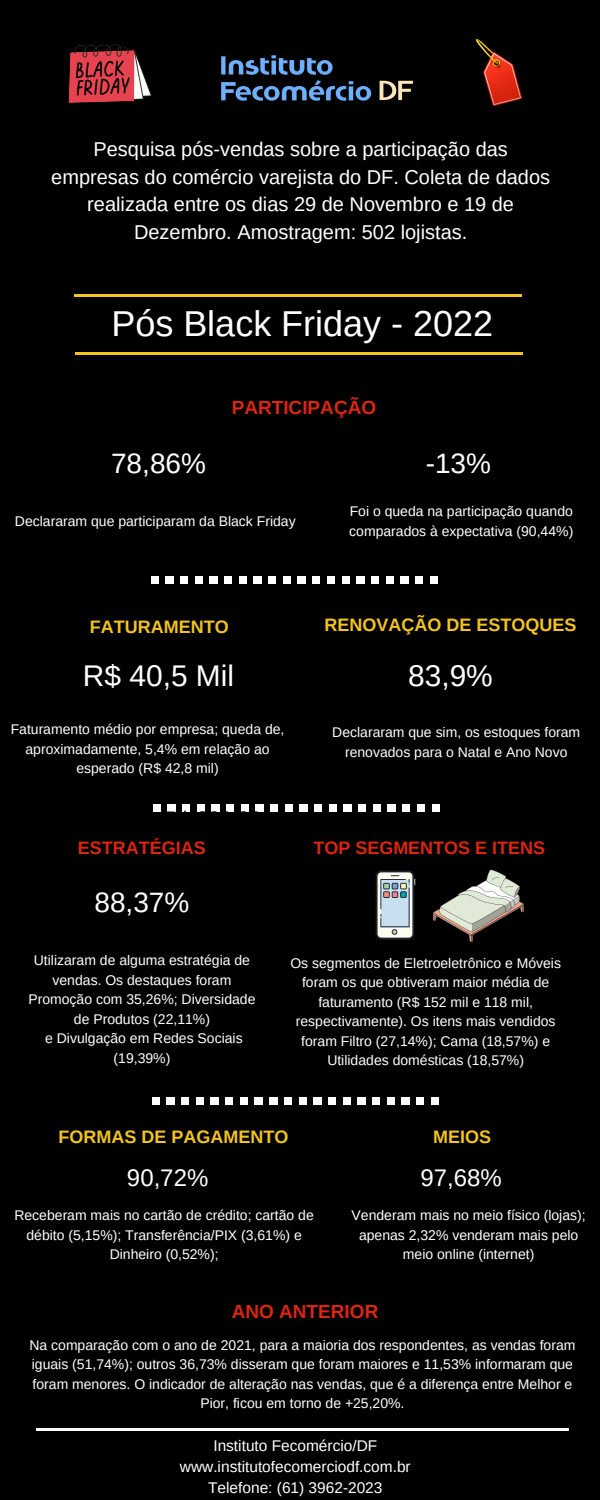
<style>
.page{position:relative;width:600px;height:1500px;background:#000}
.page>*{position:absolute;margin:0;border:0;box-sizing:border-box;transform-origin:0 0}
.t1{font:36px "Arimo";color:#fff}
.t2{font:29.9px "Arimo";color:#fff}
.t3{font:28px "Arimo";color:#fff}
.t4{font:24px "Arimo";color:#fff}
.t5{font:20px/27.8px "Arimo";color:#fff;text-align:center}
.t6{font:700 19px "Arimo";color:#dc2610}
.t7{font:700 18px "Arimo";color:#f3c420}
.t8{font:700 18px "Arimo";color:#dc2610}
.t9{font:15.5px "Arimo";color:#fff}
.t10{font:14px/19.5px "Arimo";color:#fff;text-align:center}
</style>
<div class="page">
<hr style="left:76px;top:353px;width:447px;height:2px;background:#f3c31e">
<hr style="left:75px;top:294px;width:447px;height:2px;background:#f3c420">
<div style="left:432px;top:804px;width:7px;height:7px;background:#fff"></div>
<div style="left:417px;top:804px;width:8px;height:7px;background:#fff"></div>
<div style="left:403px;top:804px;width:7px;height:7px;background:#fff"></div>
<div style="left:373px;top:804px;width:8px;height:7px;background:#fff"></div>
<div style="left:359px;top:804px;width:7px;height:7px;background:#fff"></div>
<div style="left:388px;top:804px;width:7px;height:7px;background:#fff"></div>
<div style="left:344px;top:804px;width:7px;height:7px;background:#fff"></div>
<div style="left:182px;top:804px;width:8px;height:7px;background:#fff"></div>
<div style="left:197px;top:804px;width:7px;height:7px;background:#fff"></div>
<div style="left:212px;top:804px;width:7px;height:7px;background:#fff"></div>
<div style="left:168px;top:804px;width:7px;height:7px;background:#fff"></div>
<div style="left:153px;top:804px;width:7px;height:7px;background:#fff"></div>
<div style="left:241px;top:804px;width:7px;height:7px;background:#fff"></div>
<div style="left:285px;top:804px;width:8px;height:7px;background:#fff"></div>
<div style="left:300px;top:804px;width:7px;height:7px;background:#fff"></div>
<div style="left:315px;top:804px;width:7px;height:7px;background:#fff"></div>
<div style="left:256px;top:804px;width:7px;height:7px;background:#fff"></div>
<div style="left:329px;top:804px;width:8px;height:7px;background:#fff"></div>
<div style="left:270px;top:804px;width:8px;height:7px;background:#fff"></div>
<div style="left:226px;top:804px;width:8px;height:7px;background:#fff"></div>
<div style="left:431px;top:1097px;width:8px;height:7px;background:#fff"></div>
<div style="left:417px;top:1097px;width:7px;height:7px;background:#fff"></div>
<div style="left:402px;top:1097px;width:7px;height:7px;background:#fff"></div>
<div style="left:372px;top:1097px;width:8px;height:7px;background:#fff"></div>
<div style="left:358px;top:1097px;width:7px;height:7px;background:#fff"></div>
<div style="left:387px;top:1097px;width:7px;height:7px;background:#fff"></div>
<div style="left:343px;top:1097px;width:7px;height:7px;background:#fff"></div>
<div style="left:182px;top:1097px;width:7px;height:7px;background:#fff"></div>
<div style="left:196px;top:1097px;width:8px;height:7px;background:#fff"></div>
<div style="left:211px;top:1097px;width:7px;height:7px;background:#fff"></div>
<div style="left:167px;top:1097px;width:7px;height:7px;background:#fff"></div>
<div style="left:152px;top:1097px;width:8px;height:7px;background:#fff"></div>
<div style="left:240px;top:1097px;width:8px;height:7px;background:#fff"></div>
<div style="left:284px;top:1097px;width:8px;height:7px;background:#fff"></div>
<div style="left:299px;top:1097px;width:7px;height:7px;background:#fff"></div>
<div style="left:314px;top:1097px;width:7px;height:7px;background:#fff"></div>
<div style="left:255px;top:1097px;width:7px;height:7px;background:#fff"></div>
<div style="left:328px;top:1097px;width:8px;height:7px;background:#fff"></div>
<div style="left:270px;top:1097px;width:7px;height:7px;background:#fff"></div>
<div style="left:226px;top:1097px;width:7px;height:7px;background:#fff"></div>
<img style="left:221px;top:55px;width:192px;height:46px">
<div style="left:430px;top:577px;width:7px;height:7px;background:#fff"></div>
<div style="left:415px;top:577px;width:8px;height:7px;background:#fff"></div>
<div style="left:401px;top:577px;width:7px;height:7px;background:#fff"></div>
<div style="left:371px;top:577px;width:8px;height:7px;background:#fff"></div>
<div style="left:357px;top:577px;width:7px;height:7px;background:#fff"></div>
<div style="left:386px;top:577px;width:7px;height:7px;background:#fff"></div>
<div style="left:342px;top:577px;width:7px;height:7px;background:#fff"></div>
<div style="left:181px;top:577px;width:7px;height:7px;background:#fff"></div>
<div style="left:195px;top:577px;width:8px;height:7px;background:#fff"></div>
<div style="left:210px;top:577px;width:7px;height:7px;background:#fff"></div>
<div style="left:166px;top:577px;width:7px;height:7px;background:#fff"></div>
<div style="left:151px;top:577px;width:7px;height:7px;background:#fff"></div>
<div style="left:239px;top:577px;width:8px;height:7px;background:#fff"></div>
<div style="left:283px;top:577px;width:8px;height:7px;background:#fff"></div>
<div style="left:298px;top:577px;width:7px;height:7px;background:#fff"></div>
<div style="left:313px;top:577px;width:7px;height:7px;background:#fff"></div>
<div style="left:254px;top:577px;width:7px;height:7px;background:#fff"></div>
<div style="left:327px;top:577px;width:8px;height:7px;background:#fff"></div>
<div style="left:269px;top:577px;width:7px;height:7px;background:#fff"></div>
<div style="left:225px;top:577px;width:7px;height:7px;background:#fff"></div>
<img style="left:477px;top:40px;width:45px;height:66px">
<img style="left:68px;top:44px;width:83px;height:58px">
<hr style="left:36px;top:1428px;width:533px;height:3px;background:#fff">
<svg style="left:376px;top:871px;width:40px;height:69px;background:#a4aeb2"></svg>
<svg style="left:433px;top:869px;width:91px;height:73px"></svg>
<h1 class="t5" style="left:51px;top:135px;width:500px">Pesquisa pós-vendas sobre a participação das empresas do comércio varejista do DF. Coleta de dados realizada entre os dias 29 de Novembro e 19 de Dezembro. Amostragem: 502 lojistas.</h1>
<h4 class="t1" style="left:111px;top:303px;width:383px">Pós Black Friday - 2022</h4>
<h2 class="t6" style="left:232px;top:396px;width:146px">PARTICIPAÇÃO</h2>
<p class="t3" style="left:111px;top:448px;width:96px">78,86%</p>
<p class="t10" style="left:15px;top:511px;width:282px">Declararam que participaram da Black Friday</p>
<p class="t3" style="left:426px;top:448px;width:67px">-13%</p>
<p class="t10" style="left:349px;top:502px;width:225px;text-align:left">Foi o queda na participação quando comparados à expectativa (90,44%)</p>
<p class="t7" style="left:90px;top:616px;width:140px">FATURAMENTO</p>
<p class="t7" style="left:325px;top:614px;width:253px">RENOVAÇÃO DE ESTOQUES</p>
<p class="t2" style="left:408px;top:659px;width:86px">83,9%</p>
<h3 class="t10" style="left:332px;top:723px;width:250px">Declararam que sim, os estoques foram renovados para o Natal e Ano Novo</h3>
<h5 class="t2" style="left:83px;top:659px;width:153px">R$ 40,5 Mil</h5>
<h5 class="t10" style="left:11px;top:720px;width:275px">Faturamento médio por empresa; queda de, aproximadamente, 5,4% em relação ao esperado (R$ 42,8 mil)</h5>
<p class="t8" style="left:78px;top:837px;width:129px">ESTRATÉGIAS</p>
<p class="t3" style="left:95px;top:886px;width:96px">88,37%</p>
<h3 class="t10" style="left:28px;top:951px;width:229px">Utilizaram de alguma estratégia de vendas. Os destaques foram<br>Promoção com 35,26%; Diversidade de Produtos (22,11%)</h3>
<p class="t10" style="left:45px;top:1029px;width:199px">e Divulgação em Redes Sociais (19,39%)</p>
<h4 class="t8" style="left:313px;top:837px;width:233px">TOP SEGMENTOS E ITENS</h4>
<p class="t10" style="left:290px;top:953px;width:272px">Os segmentos de Eletroeletrônico e Móveis foram os que obtiveram maior média de faturamento (R$ 152 mil e 118 mil, respectivamente). Os itens mais vendidos foram Filtro (27,14%); Cama (18,57%) e Utilidades domésticas (18,57%)</p>
<h2 class="t7" style="left:59px;top:1126px;width:231px">FORMAS DE PAGAMENTO</h2>
<p class="t7" style="left:433px;top:1126px;width:59px">MEIOS</p>
<p class="t4" style="left:127px;top:1165px;width:83px">90,72%</p>
<h6 class="t10" style="left:14px;top:1206px;width:301px">Receberam mais no cartão de crédito; cartão de débito (5,15%); Transferência/PIX (3,61%) e<br>Dinheiro (0,52%);</h6>
<h2 class="t4" style="left:421px;top:1165px;width:83px">97,68%</h2>
<p class="t10" style="left:352px;top:1206px;width:236px">Venderam mais no meio físico (lojas);</p>
<h2 class="t10" style="left:359px;top:1225px;width:221px">apenas 2,32% venderam mais pelo meio online (internet)</h2>
<p class="t6" style="left:232px;top:1301px;width:148px">ANO ANTERIOR</p>
<p class="t10" style="left:29px;top:1335px;width:548px">Na comparação com o ano de 2021, para a maioria dos respondentes, as vendas foram iguais (51,74%); outros 36,73% disseram que foram maiores e 11,53% informaram que foram menores. O indicador de alteração nas vendas, que é a diferença entre Melhor e Pior, ficou em torno de +25,20%.</p>
<p class="t9" style="left:213px;top:1437px;width:165px">Instituto Fecomércio/DF</p>
<p class="t9" style="left:180px;top:1458px;width:232px">www.institutofecomerciodf.com.br</p>
<h2 class="t9" style="left:208px;top:1479px;width:176px">Telefone: (61) 3962-2023</h2>
</div>
